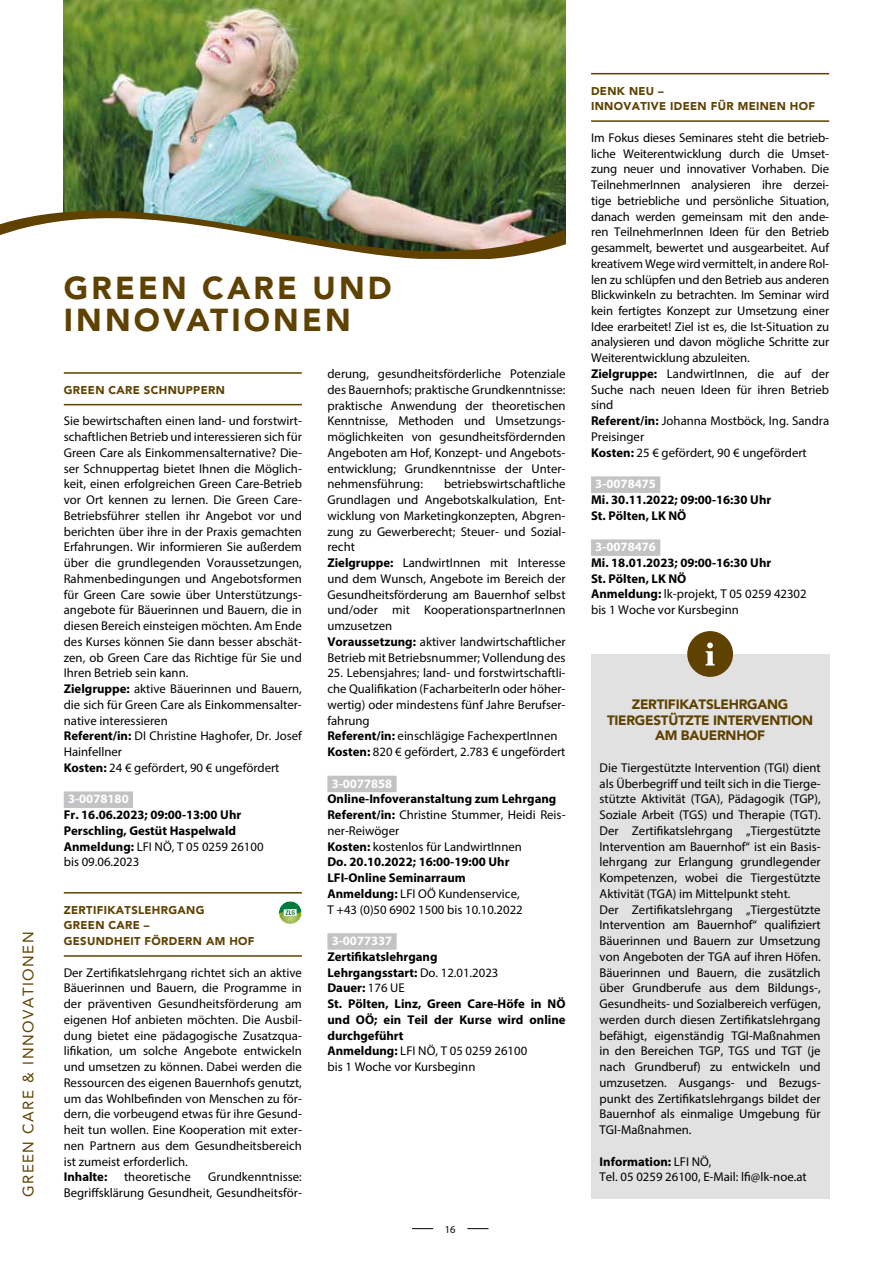
<style>
.page{position:relative;width:893px;height:1263px;background:#fff}
.page>*{position:absolute;margin:0;border:0;box-sizing:border-box;transform-origin:0 0}
.t1{font:900 31.5px/31.5px "Avenir";letter-spacing:.1em;color:#5f4100}
.t2{font:15px "Avenir";letter-spacing:.1em;color:#5f4100}
.t3{font:900 13.5px/15.8px "Avenir";letter-spacing:-.02em;color:#5f4100;text-align:center}
.t4{font:12.75px/15.8px "Myriad Pro";color:#000}
.t5{font:700 12.75px/15.8px "Myriad Pro";color:#000}
.t6{font:700 12.75px "Myriad Pro";color:#fff}
.t7{font:900 11.25px/15.8px "Avenir";letter-spacing:.03em;color:#5f4100}
.t8{font:10.5px "Myriad Pro";color:#000}
.s1{font-weight:700}
.s2{font-weight:400}
</style>
<div class="page">
<svg style="left:412px;top:1228px;width:21px;height:1px"></svg>
<svg style="left:468px;top:1228px;width:20px;height:1px"></svg>
<div style="left:327px;top:776px;width:70px;height:16px;background:#c3c2c4"></div>
<div style="left:327px;top:933px;width:70px;height:17px;background:#c3c2c4"></div>
<hr style="left:64px;top:404px;width:238px;height:1px;background:#5f4100">
<hr style="left:64px;top:372px;width:238px;height:2px;background:#5f4100">
<div style="left:64px;top:791px;width:69px;height:17px;background:#c3c2c4"></div>
<hr style="left:64px;top:955px;width:238px;height:2px;background:#5f4100">
<hr style="left:64px;top:892px;width:238px;height:1px;background:#5f4100">
<svg style="left:279px;top:901px;width:23px;height:23px"></svg>
<img style="left:64px;top:0;width:502px;height:209px">
<hr style="left:591px;top:120px;width:238px;height:2px;background:#5f4100">
<hr style="left:591px;top:73px;width:238px;height:1px;background:#5f4100">
<div style="left:591px;top:476px;width:69px;height:17px;background:#c3c2c4"></div>
<div style="left:591px;top:539px;width:69px;height:17px;background:#c3c2c4"></div>
<img style="left:0;top:209px;width:566px;height:50px">
<div style="left:591px;top:654px;width:238px;height:544px;background:#e1e1e1"></div>
<div style="left:687px;top:631px;width:46px;height:46px;background:#5f4100;border-radius:50%"></div>
<svg style="left:706px;top:642px;width:9px;height:23px"></svg>
<p class="t2" style="left:20px;top:1197px;width:267px;rotate:-90deg">GREEN CARE &amp; INNOVATIONEN</p>
<h1 class="t1" style="left:64px;top:272px;width:329px">GREEN CARE UND<br>INNOVATIONEN</h1>
<p class="t7" style="left:64px;top:382px;width:163px">GREEN CARE SCHNUPPERN</p>
<p class="t4" style="left:64px;top:413px;width:240px">Sie bewirtschaften einen land- und forstwirt&shy;schaftlichen Betrieb und interessieren sich für Green Care als Einkommensalternative? Die&shy;ser Schnuppertag bietet Ihnen die Möglich&shy;keit, einen erfolgreichen Green Care-Betrieb vor Ort kennen zu lernen. Die Green Care-Betriebsführer stellen ihr Angebot vor und berichten über ihre in der Praxis gemachten Erfahrungen. Wir informieren Sie außerdem über die grundlegenden Voraussetzungen, Rahmenbedingungen und Angebotsformen für Green Care sowie über Unterstützungs&shy;angebote für Bäuerinnen und Bauern, die in diesen Bereich einsteigen möchten. Am Ende des Kurses können Sie dann besser abschät&shy;zen, ob Green Care das Richtige für Sie und Ihren Betrieb sein kann.<br><span class="s1">Zielgruppe:</span> aktive Bäuerinnen und Bauern, die sich für Green Care als Einkommensalter&shy;native interessieren<br><span class="s1">Referent/in:</span> DI Christine Haghofer, Dr. Josef Hainfellner<br><span class="s1">Kosten:</span> 24 € gefördert, 90 € ungefördert</p>
<p class="t6" style="left:68px;top:791px;width:62px">3-0078180</p>
<p class="t5" style="left:64px;top:806px;width:201px">Fr. 16.06.2023; 09:00-13:00 Uhr<br>Perschling, Gestüt Haspelwald<br>Anmeldung: <span class="s2">LFI NÖ, T 05 0259 26100 bis 09.06.2023</span></p>
<p class="t7" style="left:64px;top:902px;width:192px">ZERTIFIKATSLEHRGANG<br>GREEN CARE –<br>GESUNDHEIT FÖRDERN AM HOF</p>
<p class="t4" style="left:64px;top:964px;width:240px;text-align:justify">Der Zertifikatslehrgang richtet sich an aktive Bäuerinnen und Bauern, die Programme in der präventiven Gesundheitsförderung am eigenen Hof anbieten möchten. Die Ausbil&shy;dung bietet eine pädagogische Zusatzqua&shy;lifikation, um solche Angebote entwickeln und umsetzen zu können. Dabei werden die Ressourcen des eigenen Bauernhofs genutzt, um das Wohlbefinden von Menschen zu för&shy;dern, die vorbeugend etwas für ihre Gesund&shy;heit tun wollen. Eine Kooperation mit exter&shy;nen Partnern aus dem Gesundheitsbereich ist zumeist erforderlich.</p>
<p class="t5" style="left:64px;top:1169px;width:45px">Inhalte:</p>
<p class="t4" style="left:124px;top:1169px;width:68px">theoretische</p>
<p class="t4" style="left:64px;top:1169px;width:240px;text-align:right">Grundkenntnisse:<br>Begriffsklärung Gesundheit, Gesundheitsför-</p>
<p class="t4" style="left:327px;top:366px;width:240px;text-align:justify">derung, gesundheitsförderliche Potenziale des Bauernhofs; praktische Grundkenntnisse: praktische Anwendung der theoretischen Kenntnisse, Methoden und Umsetzungs&shy;möglichkeiten von gesundheitsfördernden Angeboten am Hof, Konzept- und Angebots&shy;entwicklung; Grundkenntnisse der Unter&shy;nehmensführung:</p>
<p class="t4" style="left:327px;top:476px;width:240px;text-indent:117px">betriebswirtschaftliche Grundlagen und Angebotskalkulation, Ent&shy;wicklung von Marketingkonzepten, Abgren&shy;zung zu Gewerberecht; Steuer- und Sozial&shy;recht<br><span class="s1">Zielgruppe:</span> LandwirtInnen mit Interesse und dem Wunsch, Angebote im Bereich der Gesundheitsförderung am Bauernhof selbst und/oder mit KooperationspartnerInnen umzusetzen<br><span class="s1">Voraussetzung:</span> aktiver landwirtschaftlicher Betrieb mit Betriebsnummer; Vollendung des</p>
<p class="t4" style="left:327px;top:665px;width:240px">25. Lebensjahres; land- und forstwirtschaftli&shy;che Qualifikation (FacharbeiterIn oder höher&shy;wertig) oder mindestens fünf Jahre Berufser&shy;fahrung<br><span class="s1">Referent/in:</span> einschlägige FachexpertInnen <span class="s1">Kosten:</span> 820 € gefördert, 2.783 € ungefördert</p>
<p class="t6" style="left:332px;top:775px;width:62px">3-0077858</p>
<p class="t5" style="left:327px;top:791px;width:240px">Online-Infoveranstaltung zum Lehrgang Referent/in: <span class="s2">Christine Stummer, Heidi Reis&shy;ner-Reiwöger<br></span>Kosten: <span class="s2">kostenlos für LandwirtInnen<br></span>Do. 20.10.2022; 16:00-19:00 Uhr LFI-Online Seminarraum<br>Anmeldung: <span class="s2">LFI OÖ Kundenservice,<br>T +43 (0)50 6902 1500 bis 10.10.2022</span></p>
<p class="t6" style="left:332px;top:932px;width:62px">3-0077337</p>
<p class="t5" style="left:327px;top:948px;width:240px">Zertifikatslehrgang<br>Lehrgangsstart: <span class="s2">Do. 12.01.2023<br></span>Dauer: <span class="s2">176 UE<br></span>St. Pölten, Linz, Green Care-Höfe in NÖ und OÖ; ein Teil der Kurse wird online durchgeführt<br>Anmeldung: <span class="s2">LFI NÖ, T 05 0259 26100<br>bis 1 Woche vor Kursbeginn</span></p>
<p class="t8" style="left:445px;top:1222px;width:12px">16</p>
<p class="t7" style="left:591px;top:83px;width:226px">DENK NEU –<br>INNOVATIVE IDEEN FÜR MEINEN HOF</p>
<p class="t4" style="left:591px;top:129px;width:240px">Im Fokus dieses Seminares steht die betrieb&shy;liche Weiterentwicklung durch die Umset&shy;zung neuer und innovativer Vorhaben. Die TeilnehmerInnen analysieren ihre derzei&shy;tige betriebliche und persönliche Situation, danach werden gemeinsam mit den ande&shy;ren TeilnehmerInnen Ideen für den Betrieb gesammelt, bewertet und ausgearbeitet. Auf kreativem Wege wird vermittelt, in andere Rol&shy;len zu schlüpfen und den Betrieb aus anderen Blickwinkeln zu betrachten. Im Seminar wird kein fertigtes Konzept zur Umsetzung einer Idee erarbeitet! Ziel ist es, die Ist-Situation zu analysieren und davon mögliche Schritte zur Weiterentwicklung abzuleiten.<br><span class="s1">Zielgruppe:</span> LandwirtInnen, die auf der Suche nach neuen Ideen für ihren Betrieb sind<br><span class="s1">Referent/in:</span> Johanna Mostböck, Ing. Sandra Preisinger<br><span class="s1">Kosten:</span> 25 € gefördert, 90 € ungefördert</p>
<p class="t6" style="left:595px;top:476px;width:62px">3-0078475</p>
<p class="t5" style="left:591px;top:491px;width:182px">Mi. 30.11.2022; 09:00-16:30 Uhr<br>St. Pölten, LK NÖ</p>
<p class="t6" style="left:595px;top:539px;width:62px">3-0078476</p>
<p class="t5" style="left:591px;top:554px;width:217px">Mi. 18.01.2023; 09:00-16:30 Uhr<br>St. Pölten, LK NÖ<br>Anmeldung: <span class="s2">lk-projekt, T 05 0259 42302 bis 1 Woche vor Kursbeginn</span></p>
<p class="t3" style="left:607px;top:696px;width:208px">ZERTIFIKATSLEHRGANG<br>TIERGESTÜTZTE INTERVENTION<br>AM BAUERNHOF</p>
<p class="t4" style="left:600px;top:759px;width:223px">Die Tiergestützte Intervention (TGI) dient als Überbegriff und teilt sich in die Tierge&shy;stützte Aktivität (TGA), Pädagogik (TGP), Soziale Arbeit (TGS) und Therapie (TGT).<br>Der Zertifikatslehrgang „Tiergestützte Intervention am Bauernhof“ ist ein Basis&shy;lehrgang zur Erlangung grundlegender Kompetenzen, wobei die Tiergestützte Aktivität (TGA) im Mittelpunkt steht.<br>Der Zertifikatslehrgang „Tiergestützte Intervention am Bauernhof“ qualifiziert Bäuerinnen und Bauern zur Umsetzung von Angeboten der TGA auf ihren Höfen.<br>Bäuerinnen und Bauern, die zusätzlich über Grundberufe aus dem Bildungs-, Gesundheits- und Sozialbereich verfügen, werden durch diesen Zertifikatslehrgang befähigt, eigenständig TGI-Maßnahmen in den Bereichen TGP, TGS und TGT (je nach Grundberuf) zu entwickeln und umzusetzen. Ausgangs- und Bezugs&shy;punkt des Zertifikatslehrgangs bildet der Bauernhof als einmalige Umgebung für TGI-Maßnahmen.</p>
<p class="t4" style="left:600px;top:1153px;width:209px"><span class="s1">Information:</span> LFI NÖ,<br>Tel. 05 0259 26100, E-Mail: lfi@lk-noe.at</p>
</div>
